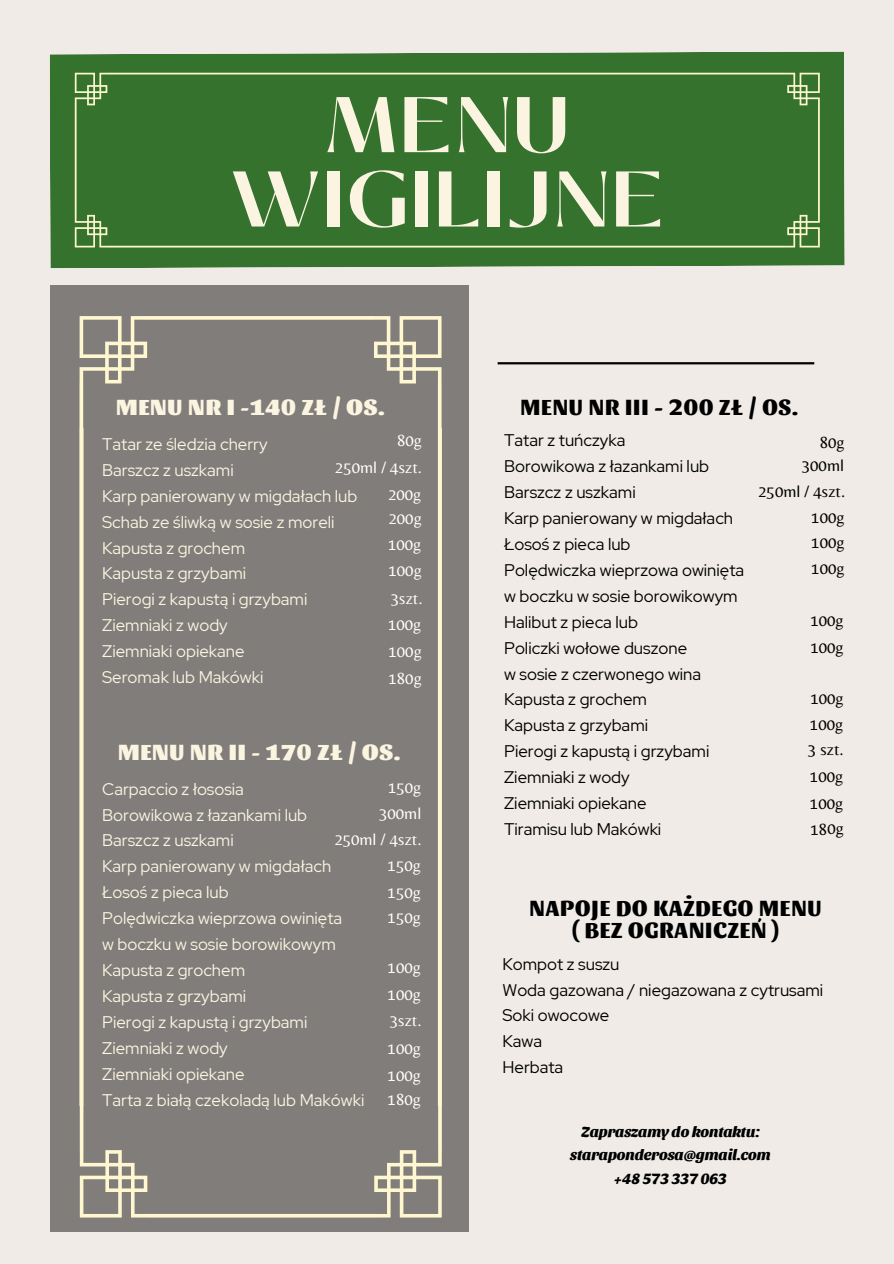
<style>
.page{position:relative;width:894px;height:1264px;background:#fff}
.page>*{position:absolute;margin:0;border:0;box-sizing:border-box;transform-origin:0 0}
.t1{font:700 78.45px "Black Mango";letter-spacing:.04em;color:#faf4e0}
.t2{font:800 22.95px "Sansita";letter-spacing:.04em;color:#000}
.t3{font:900 22.95px "Sansita";letter-spacing:.04em;color:#faf4e0}
.t4{font:16.8px "Red Hat Display";color:#faf4e0}
.t5{font:16.8px "Red Hat Display";color:#000}
.t6{font:16.8px "Belleza";color:#fff}
.t7{font:16.8px "Belleza";color:#000}
.t8{font:italic 800 15.3px "Sansita";color:#000}
</style>
<div class="page">
<div style="left:0;top:0;width:893px;height:1263px;background:#f0ebe6"></div>
<svg style="left:50px;top:51px;width:794px;height:217px;background:#427b3b"></svg>
<div style="left:75px;top:73px;width:744px;height:174px;background:#34722d"></div>
<div style="left:50px;top:286px;width:418px;height:945px;background:#807d7a"></div>
<svg style="left:79px;top:316px;width:362px;height:789px"></svg>
<svg style="left:80px;top:428px;width:361px;height:789px"></svg>
<hr style="left:497px;top:362px;width:317px;height:2px;background:#000">
<p class="t1" style="left:326px;top:66px;width:244px">MENU</p>
<p class="t1" style="left:230px;top:140px;width:434px">WIGILIJNE</p>
<p class="t3" style="left:116px;top:391px;width:269px">MENU NR I -140 ZŁ / OS.</p>
<p class="t2" style="left:520px;top:391px;width:279px">MENU NR III - 200 ZŁ / OS.</p>
<p class="t6" style="left:397px;top:431px;width:27px">80g</p>
<p class="t4" style="left:102px;top:433px;width:167px">Tatar ze śledzia cherry</p>
<p class="t4" style="left:102px;top:458px;width:133px">Barszcz z uszkami</p>
<p class="t4" style="left:102px;top:484px;width:256px">Karp panierowany w migdałach lub</p>
<p class="t4" style="left:102px;top:510px;width:234px">Schab ze śliwką w sosie z moreli</p>
<p class="t4" style="left:102px;top:536px;width:144px">Kapusta z grochem</p>
<p class="t4" style="left:102px;top:562px;width:145px">Kapusta z grzybami</p>
<p class="t4" style="left:102px;top:588px;width:207px">Pierogi z kapustą i grzybami</p>
<p class="t4" style="left:102px;top:614px;width:127px">Ziemniaki z wody</p>
<p class="t4" style="left:102px;top:640px;width:144px">Ziemniaki opiekane</p>
<p class="t6" style="left:335px;top:457px;width:89px">250ml / 4szt.</p>
<p class="t6" style="left:388px;top:484px;width:35px">200g</p>
<p class="t6" style="left:388px;top:508px;width:35px">200g</p>
<p class="t6" style="left:388px;top:534px;width:35px">100g</p>
<p class="t6" style="left:388px;top:560px;width:35px">100g</p>
<p class="t6" style="left:390px;top:588px;width:33px">3szt.</p>
<p class="t6" style="left:388px;top:614px;width:35px">100g</p>
<p class="t6" style="left:388px;top:642px;width:35px">100g</p>
<p class="t6" style="left:388px;top:668px;width:35px">180g</p>
<p class="t4" style="left:102px;top:666px;width:163px">Seromak lub Makówki</p>
<p class="t3" style="left:118px;top:736px;width:283px">MENU NR II - 170 ZŁ / OS.</p>
<p class="t4" style="left:102px;top:777px;width:143px">Carpaccio z łososia</p>
<p class="t4" style="left:102px;top:803px;width:206px">Borowikowa z łazankami lub</p>
<p class="t4" style="left:102px;top:829px;width:133px">Barszcz z uszkami</p>
<p class="t4" style="left:102px;top:855px;width:230px">Karp panierowany w migdałach</p>
<p class="t4" style="left:102px;top:881px;width:128px">Łosoś z pieca lub</p>
<p class="t4" style="left:102px;top:907px;width:241px">Polędwiczka wieprzowa owinięta</p>
<p class="t4" style="left:102px;top:932px;width:235px">w boczku w sosie borowikowym</p>
<p class="t4" style="left:102px;top:958px;width:144px">Kapusta z grochem</p>
<p class="t4" style="left:102px;top:984px;width:145px">Kapusta z grzybami</p>
<p class="t4" style="left:102px;top:1010px;width:207px">Pierogi z kapustą i grzybami</p>
<p class="t4" style="left:102px;top:1036px;width:127px">Ziemniaki z wody</p>
<p class="t4" style="left:102px;top:1062px;width:144px">Ziemniaki opiekane</p>
<p class="t6" style="left:388px;top:777px;width:35px">150g</p>
<p class="t6" style="left:379px;top:803px;width:44px">300ml</p>
<p class="t6" style="left:334px;top:829px;width:89px">250ml / 4szt.</p>
<p class="t6" style="left:387px;top:855px;width:35px">150g</p>
<p class="t6" style="left:387px;top:882px;width:35px">150g</p>
<p class="t6" style="left:387px;top:907px;width:35px">150g</p>
<p class="t6" style="left:387px;top:957px;width:35px">100g</p>
<p class="t6" style="left:387px;top:984px;width:35px">100g</p>
<p class="t6" style="left:389px;top:1010px;width:33px">3szt.</p>
<p class="t6" style="left:387px;top:1038px;width:35px">100g</p>
<p class="t6" style="left:387px;top:1065px;width:35px">100g</p>
<p class="t6" style="left:387px;top:1089px;width:35px">180g</p>
<p class="t4" style="left:102px;top:1088px;width:263px">Tarta z białą czekoladą lub Makówki</p>
<p class="t5" style="left:504px;top:429px;width:123px">Tatar z tuńczyka</p>
<p class="t5" style="left:504px;top:455px;width:206px">Borowikowa z łazankami lub</p>
<p class="t5" style="left:504px;top:481px;width:133px">Barszcz z uszkami</p>
<p class="t5" style="left:504px;top:507px;width:230px">Karp panierowany w migdałach</p>
<p class="t5" style="left:504px;top:533px;width:128px">Łosoś z pieca lub</p>
<p class="t5" style="left:504px;top:559px;width:241px">Polędwiczka wieprzowa owinięta</p>
<p class="t5" style="left:504px;top:584px;width:235px">w boczku w sosie borowikowym</p>
<p class="t5" style="left:504px;top:610px;width:135px">Halibut z pieca lub</p>
<p class="t5" style="left:504px;top:636px;width:184px">Policzki wołowe duszone</p>
<p class="t5" style="left:504px;top:662px;width:198px">w sosie z czerwonego wina</p>
<p class="t5" style="left:504px;top:688px;width:144px">Kapusta z grochem</p>
<p class="t5" style="left:504px;top:714px;width:145px">Kapusta z grzybami</p>
<p class="t5" style="left:504px;top:740px;width:207px">Pierogi z kapustą i grzybami</p>
<p class="t5" style="left:504px;top:766px;width:127px">Ziemniaki z wody</p>
<p class="t5" style="left:504px;top:792px;width:144px">Ziemniaki opiekane</p>
<p class="t5" style="left:504px;top:818px;width:159px">Tiramisu lub Makówki</p>
<p class="t7" style="left:819px;top:432px;width:27px">80g</p>
<p class="t7" style="left:801px;top:455px;width:44px">300ml</p>
<p class="t7" style="left:758px;top:481px;width:89px">250ml / 4szt.</p>
<p class="t7" style="left:811px;top:507px;width:35px">100g</p>
<p class="t7" style="left:811px;top:533px;width:35px">100g</p>
<p class="t7" style="left:811px;top:559px;width:35px">100g</p>
<p class="t7" style="left:810px;top:610px;width:35px">100g</p>
<p class="t7" style="left:810px;top:637px;width:35px">100g</p>
<p class="t7" style="left:810px;top:688px;width:35px">100g</p>
<p class="t7" style="left:809px;top:714px;width:35px">100g</p>
<p class="t7" style="left:807px;top:739px;width:38px">3 szt.</p>
<p class="t7" style="left:809px;top:766px;width:35px">100g</p>
<p class="t7" style="left:809px;top:793px;width:35px">100g</p>
<p class="t7" style="left:810px;top:819px;width:35px;rotate:-1deg">180g</p>
<p class="t2" style="left:529px;top:892px;width:293px">NAPOJE DO KAŻDEGO MENU</p>
<p class="t2" style="left:571px;top:914px;width:210px">( BEZ OGRANICZEŃ )</p>
<p class="t5" style="left:502px;top:952px;width:118px">Kompot z suszu</p>
<p class="t5" style="left:502px;top:978px;width:322px">Woda gazowana / niegazowana z cytrusami</p>
<p class="t5" style="left:502px;top:1004px;width:108px">Soki owocowe</p>
<p class="t5" style="left:502px;top:1030px;width:41px">Kawa</p>
<p class="t5" style="left:502px;top:1056px;width:62px">Herbata</p>
<p class="t8" style="left:581px;top:1121px;width:179px">Zapraszamy do kontaktu:</p>
<p class="t8" style="left:570px;top:1144px;width:202px">staraponderosa@gmail.com</p>
<p class="t8" style="left:613px;top:1168px;width:115px">+48 573 337 063</p>
</div>
